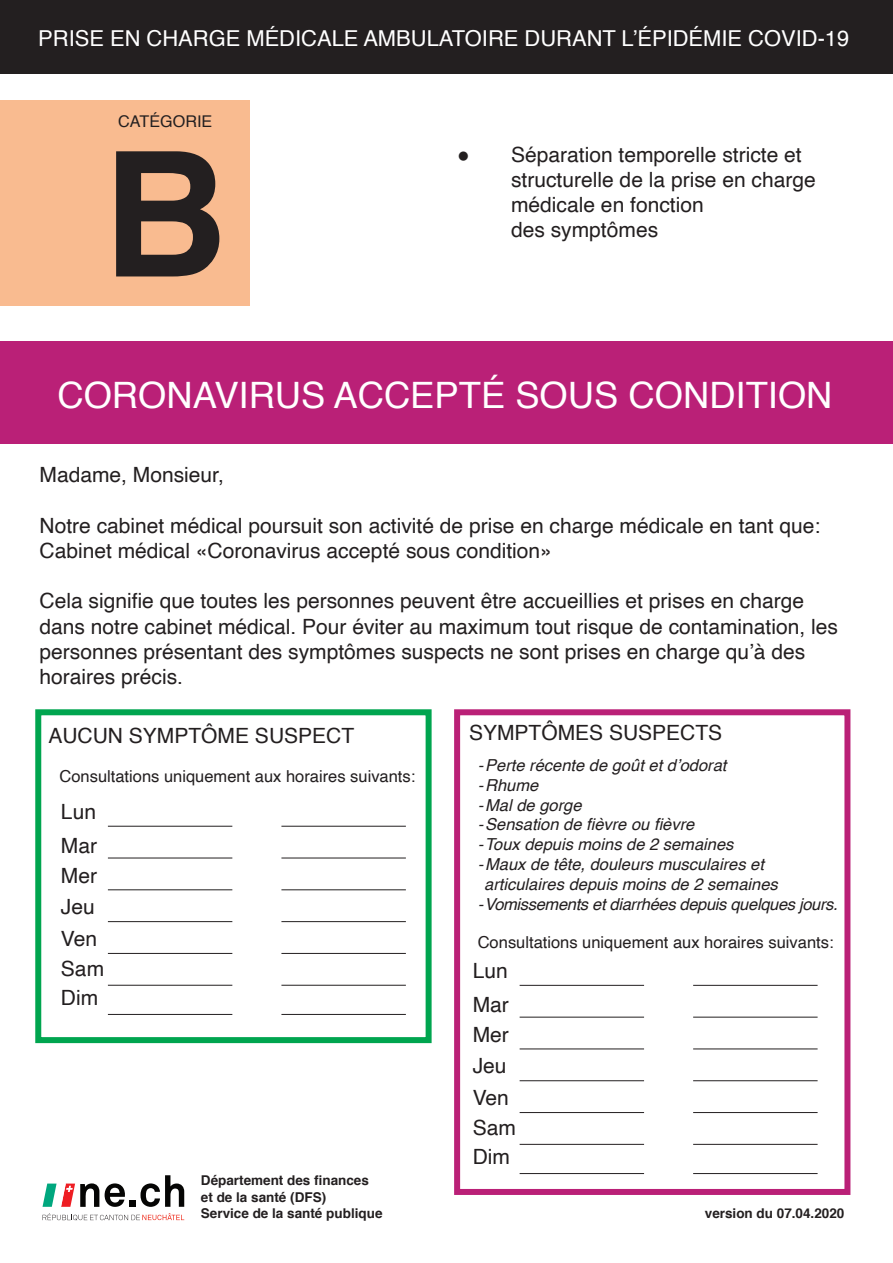
<style>
.page{position:relative;width:893px;height:1263px;background:#fff}
.page>*{position:absolute;margin:0;border:0;box-sizing:border-box;transform-origin:0 0}
.t1{font:700 173.85px "Helvetica";color:#231f20}
.t2{font:36.3px "Helvetica";color:#fff}
.t3{font:21.9px "Helvetica";color:#fff}
.t4{font:21px/30.5px "Helvetica";color:#231f20}
.t5{font:italic 16.5px/19.8px "Helvetica";color:#231f20}
.t6{font:16.5px "Helvetica";color:#231f20}
.t7{font:italic 16.5px "Helvetica";letter-spacing:-.02em;color:#231f20}
.t8{font:16.2px "Helvetica";color:#231f20}
.t9{font:700 13.5px/16.2px "Helvetica";color:#231f20}
</style>
<div class="page">
<svg style="left:105px;top:1183px;width:20px;height:24px"></svg>
<div style="left:130px;top:1200px;width:6px;height:7px;background:#050504"></div>
<svg style="left:141px;top:1175px;width:43px;height:32px"></svg>
<svg style="left:43px;top:1213px;width:141px;height:7px"></svg>
<svg style="left:43px;top:1183px;width:56px;height:24px"></svg>
<div style="left:0;top:0;width:893px;height:73px;background:#231f20"></div>
<div style="left:0;top:100px;width:250px;height:205px;background:#f9bb90"></div>
<div style="left:0;top:342px;width:893px;height:102px;background:#ba2077"></div>
<div style="left:35px;top:709px;width:397px;height:334px;border:6px solid #00a54f"></div>
<hr style="left:108px;top:858px;width:124px;height:1px;background:#231f20">
<hr style="left:281px;top:858px;width:125px;height:1px;background:#231f20">
<hr style="left:108px;top:953px;width:124px;height:1px;background:#231f20">
<hr style="left:281px;top:953px;width:125px;height:1px;background:#231f20">
<hr style="left:108px;top:826px;width:124px;height:1px;background:#231f20">
<hr style="left:281px;top:826px;width:125px;height:1px;background:#231f20">
<hr style="left:108px;top:921px;width:124px;height:1px;background:#231f20">
<hr style="left:281px;top:921px;width:125px;height:1px;background:#231f20">
<hr style="left:108px;top:1014px;width:124px;height:1px;background:#231f20">
<hr style="left:281px;top:1014px;width:125px;height:1px;background:#231f20">
<hr style="left:108px;top:889px;width:124px;height:1px;background:#231f20">
<hr style="left:281px;top:889px;width:125px;height:1px;background:#231f20">
<hr style="left:108px;top:985px;width:124px;height:1px;background:#231f20">
<hr style="left:281px;top:985px;width:125px;height:1px;background:#231f20">
<div style="left:454px;top:709px;width:396px;height:486px;border:6px solid #ba2077"></div>
<hr style="left:520px;top:1017px;width:124px;height:1px;background:#231f20">
<hr style="left:693px;top:1017px;width:125px;height:1px;background:#231f20">
<hr style="left:520px;top:1112px;width:124px;height:1px;background:#231f20">
<hr style="left:693px;top:1112px;width:125px;height:1px;background:#231f20">
<hr style="left:520px;top:985px;width:124px;height:1px;background:#231f20">
<hr style="left:693px;top:985px;width:125px;height:1px;background:#231f20">
<hr style="left:520px;top:1080px;width:124px;height:1px;background:#231f20">
<hr style="left:693px;top:1080px;width:125px;height:1px;background:#231f20">
<hr style="left:520px;top:1173px;width:124px;height:1px;background:#231f20">
<hr style="left:693px;top:1173px;width:125px;height:1px;background:#231f20">
<hr style="left:520px;top:1049px;width:124px;height:1px;background:#231f20">
<hr style="left:693px;top:1049px;width:125px;height:1px;background:#231f20">
<hr style="left:520px;top:1144px;width:124px;height:1px;background:#231f20">
<hr style="left:693px;top:1144px;width:125px;height:1px;background:#231f20">
<p class="t3" style="left:38px;top:21px;width:813px">PRISE EN CHARGE MÉDICALE AMBULATOIRE DURANT L’ÉPIDÉMIE COVID-19</p>
<p class="t8" style="left:118px;top:109px;width:96px">CATÉGORIE</p>
<h1 class="t1" style="left:102px;top:75px;width:127px">B</h1>
<p class="t4" style="left:511px;top:143px;width:306px;line-height:25.2px;text-indent:-54px">● Séparation temporelle stricte et structurelle de la prise en charge médicale en fonction<br>des symptômes</p>
<h2 class="t2" style="left:57px;top:368px;width:777px">CORONAVIRUS ACCEPTÉ SOUS CONDITION</h2>
<p class="t4" style="left:40px;top:460px;width:186px">Madame, Monsieur,</p>
<p class="t4" style="left:40px;top:513px;width:782px;line-height:25.2px">Notre cabinet médical poursuit son activité de prise en charge médicale en tant que:<br>Cabinet médical «Coronavirus accepté sous condition»</p>
<p class="t4" style="left:40px;top:589px;width:800px;line-height:25.2px">Cela signifie que toutes les personnes peuvent être accueillies et prises en charge dans notre cabinet médical. Pour éviter au maximum tout risque de contamination, les personnes présentant des symptômes suspects ne sont prises en charge qu’à des horaires précis.</p>
<p class="t4" style="left:48px;top:721px;width:307px">AUCUN SYMPTÔME SUSPECT</p>
<p class="t6" style="left:60px;top:763px;width:357px">Consultations uniquement aux horaires suivants:</p>
<p class="t4" style="left:61px;top:796px;width:38px;line-height:33.8px">Lun<br>Mar</p>
<p class="t4" style="left:61px;top:861px;width:45px">Mer<br>Jeu<br>Ven<br>Sam<br>Dim</p>
<p class="t9" style="left:201px;top:1173px;width:183px">Département des finances et de la santé (DFS)<br>Service de la santé publique</p>
<p class="t4" style="left:469px;top:718px;width:255px">SYMPTÔMES SUSPECTS</p>
<p class="t5" style="left:478px;top:756px;width:250px">- Perte récente de goût et d’odorat -Rhume</p>
<p class="t5" style="left:478px;top:795px;width:105px">- Mal de gorge</p>
<p class="t5" style="left:478px;top:815px;width:218px">- Sensation de fièvre ou fièvre</p>
<p class="t5" style="left:478px;top:835px;width:257px">- Toux depuis moins de 2 semaines</p>
<p class="t5" style="left:484px;top:855px;width:295px;text-indent:-7px">- Maux de tête, douleurs musculaires et articulaires depuis moins de 2 semaines</p>
<p class="t7" style="left:478px;top:891px;width:362px">- Vomissements et diarrhées depuis quelques jours.</p>
<p class="t6" style="left:478px;top:929px;width:357px">Consultations uniquement aux horaires suivants:</p>
<p class="t4" style="left:473px;top:955px;width:38px;line-height:33.8px">Lun<br>Mar</p>
<p class="t4" style="left:473px;top:1020px;width:45px">Mer<br>Jeu<br>Ven<br>Sam<br>Dim</p>
<p class="t9" style="left:705px;top:1205px;width:141px">version du 07.04.2020</p>
</div>
